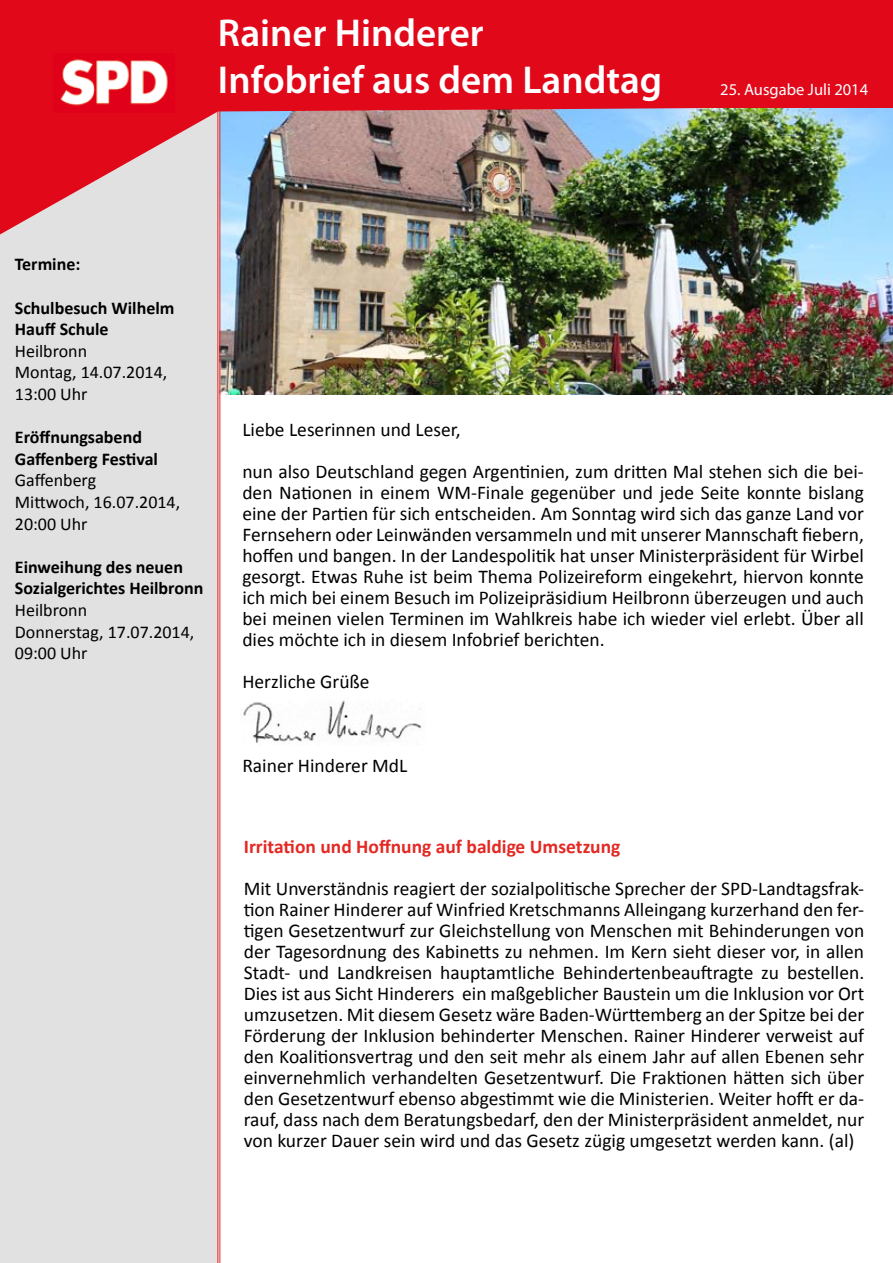
<style>
.page{position:relative;width:893px;height:1263px;background:#fff}
.page>*{position:absolute;margin:0;border:0;box-sizing:border-box;transform-origin:0 0}
.t1{font:600 39px/46.8px "Myriad Pro";color:#fff}
.t2{font:19.5px/21px "Calibri";color:#000;text-align:justify}
.t3{font:700 19.5px "Calibri";color:#e42823}
.t4{font:700 18px/21.6px "Calibri";color:#000}
.t5{font:18px/21.6px "Calibri";color:#000}
.t6{font:16.5px "Myriad Pro";color:#fff}
</style>
<div class="page">
<img style="left:221px;top:273px;width:672px;height:121px">
<div style="left:0;top:273px;width:218px;height:990px;background:#e1e1e2"></div>
<img style="left:0;top:0;width:893px;height:273px">
<img style="left:53px;top:54px;width:122px;height:58px">
<div style="left:212px;top:0;width:681px;height:107px;background:#e1081a"></div>
<img style="left:243px;top:700px;width:178px;height:43px">
<h1 class="t1" style="left:218px;top:9px;width:446px">Rainer Hinderer<br>Infobrief aus dem Landtag</h1>
<p class="t6" style="left:720px;top:80px;width:150px">25. Ausgabe Juli 2014</p>
<p class="t4" style="left:15px;top:254px;width:67px">Termine:</p>
<p class="t4" style="left:15px;top:297px;width:161px">Schulbesuch Wilhelm<br>Hauff Schule</p>
<p class="t5" style="left:15px;top:340px;width:154px">Heilbronn<br>Montag, 14.07.2014,<br>13:00 Uhr</p>
<p class="t4" style="left:15px;top:426px;width:145px">Eröffnungsabend<br>Gaffenberg Festival</p>
<p class="t5" style="left:15px;top:470px;width:167px">Gaffenberg<br>Mittwoch, 16.07.2014,<br>20:00 Uhr</p>
<p class="t4" style="left:15px;top:556px;width:190px">Einweihung des neuen<br>Sozialgerichtes Heilbronn</p>
<p class="t5" style="left:15px;top:599px;width:181px">Heilbronn<br>Donnerstag, 17.07.2014,<br>09:00 Uhr</p>
<p class="t2" style="left:242px;top:408px;width:623px;line-height:42px">Liebe Leserinnen und Leser,<br>nun also Deutschland gegen Argentinien, zum dritten Mal stehen sich die bei-</p>
<p class="t2" style="left:242px;top:482px;width:623px">den Nationen in einem WM-Finale gegenüber und jede Seite konnte bislang eine der Partien für sich entscheiden. Am Sonntag wird sich das ganze Land vor Fernsehern oder Leinwänden versammeln und mit unserer Mannschaft fiebern, hoffen und bangen. In der Landespolitik hat unser Ministerpräsident für Wirbel gesorgt. Etwas Ruhe ist beim Thema Polizeireform eingekehrt, hiervon konnte ich mich bei einem Besuch im Polizeipräsidium Heilbronn überzeugen und auch bei meinen vielen Terminen im Wahlkreis habe ich wieder viel erlebt. Über all dies möchte ich in diesem Infobrief berichten.</p>
<p class="t2" style="left:242px;top:671px;width:129px">Herzliche Grüße</p>
<p class="t2" style="left:242px;top:755px;width:166px">Rainer Hinderer MdL</p>
<p class="t3" style="left:244px;top:834px;width:378px">Irritation und Hoffnung auf baldige Umsetzung</p>
<p class="t2" style="left:244px;top:878px;width:622px">Mit Unverständnis reagiert der sozialpolitische Sprecher der SPD-Landtagsfrak&shy;tion Rainer Hinderer auf Winfried Kretschmanns Alleingang kurzerhand den fer&shy;tigen Gesetzentwurf zur Gleichstellung von Menschen mit Behinderungen von der Tagesordnung des Kabinetts zu nehmen. Im Kern sieht dieser vor, in allen Stadt- und Landkreisen hauptamtliche Behindertenbeauftragte zu bestellen.<br>Dies ist aus Sicht Hinderers ein maßgeblicher Baustein um die Inklusion vor Ort umzusetzen. Mit diesem Gesetz wäre Baden-Württemberg an der Spitze bei der Förderung der Inklusion behinderter Menschen. Rainer Hinderer verweist auf den Koalitionsvertrag und den seit mehr als einem Jahr auf allen Ebenen sehr einvernehmlich verhandelten Gesetzentwurf. Die Fraktionen hätten sich über den Gesetzentwurf ebenso abgestimmt wie die Ministerien. Weiter hofft er da&shy;rauf, dass nach dem Beratungsbedarf, den der Ministerpräsident anmeldet, nur von kurzer Dauer sein wird und das Gesetz zügig umgesetzt werden kann. (al)</p>
</div>
